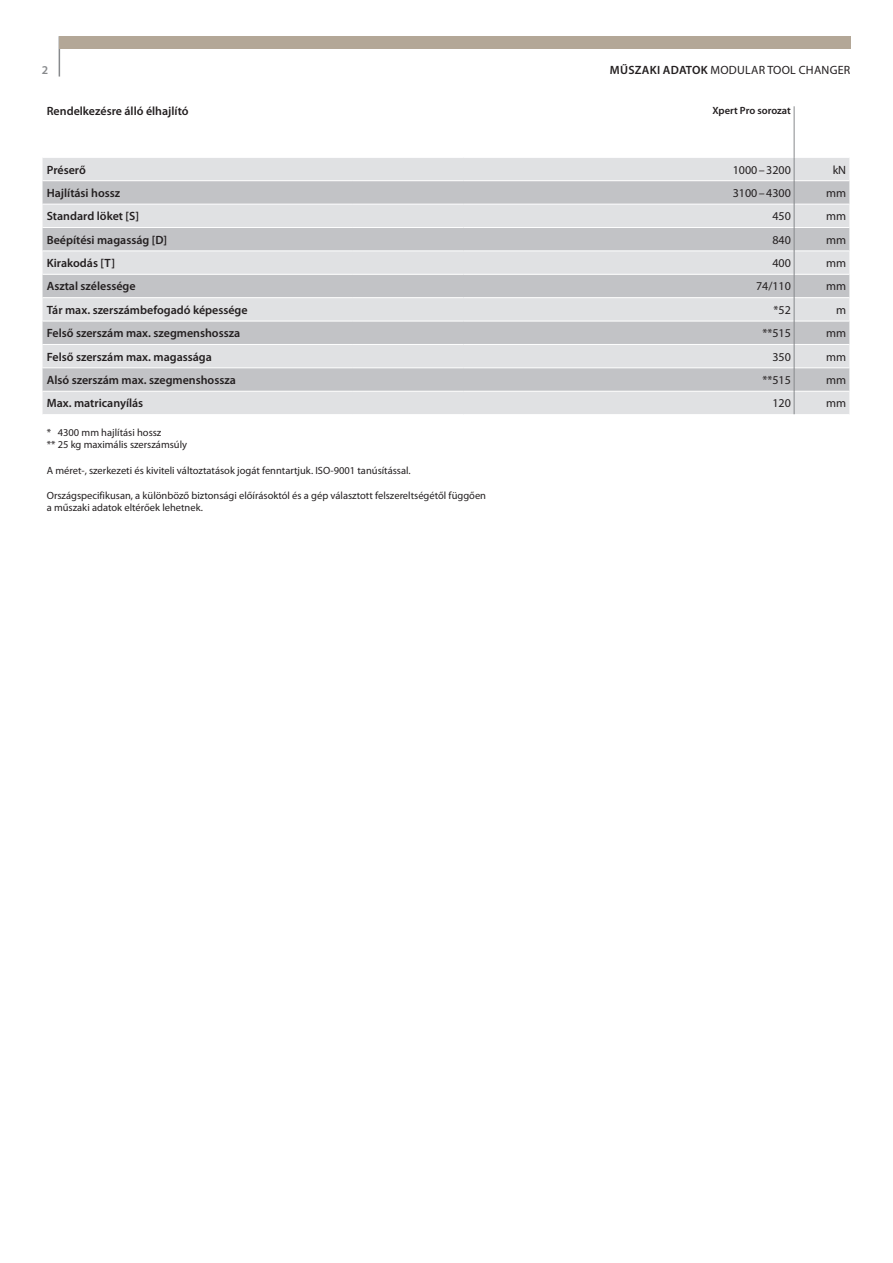
<style>
.page{position:relative;width:893px;height:1263px;background:#fff}
.page>*{position:absolute;margin:0;border:0;box-sizing:border-box;transform-origin:0 0}
.Tabelleninhalt_semib{font:600 12px "Myriad Pro";color:#231f20}
.Tabelleninhalt_regul{font:12px "Myriad Pro";color:#231f20}
.Tabelleninhalt_regul-2{font:12px "Myriad Pro";letter-spacing:.02em;color:#231f20}
.t1{font:600 12px "Myriad Pro";color:#87898c}
.t2{font:10.5px/12.6px "Myriad Pro";color:#231f20}
.t3{font:600 10.5px "Myriad Pro";color:#231f20}
.s1{font-weight:600}
</style>
<div class="page">
<hr style="left:59px;top:36px;width:1px;height:41px;background:#87898c">
<div style="left:59px;top:36px;width:791px;height:13px;background:#b3a797"></div>
<div style="left:43px;top:158px;width:806px;height:256px;background:#e0e1e3"></div>
<svg style="left:43px;top:181px;width:806px;height:210px;background:#cfd0d3"></svg>
<hr style="left:43px;top:180px;width:310px;height:1px;background:#fff">
<hr style="left:353px;top:180px;width:110px;height:1px;background:#fff">
<hr style="left:463px;top:180px;width:331px;height:1px;background:#fff">
<hr style="left:794px;top:180px;width:55px;height:1px;background:#fff">
<hr style="left:43px;top:204px;width:310px;height:1px;background:#fff">
<hr style="left:353px;top:204px;width:110px;height:1px;background:#fff">
<hr style="left:463px;top:204px;width:331px;height:1px;background:#fff">
<hr style="left:794px;top:204px;width:55px;height:1px;background:#fff">
<hr style="left:43px;top:227px;width:310px;height:1px;background:#fff">
<hr style="left:353px;top:227px;width:110px;height:1px;background:#fff">
<hr style="left:463px;top:227px;width:331px;height:1px;background:#fff">
<hr style="left:794px;top:227px;width:55px;height:1px;background:#fff">
<hr style="left:43px;top:250px;width:310px;height:1px;background:#fff">
<hr style="left:353px;top:250px;width:110px;height:1px;background:#fff">
<hr style="left:463px;top:250px;width:331px;height:1px;background:#fff">
<hr style="left:794px;top:250px;width:55px;height:1px;background:#fff">
<hr style="left:43px;top:274px;width:310px;height:1px;background:#fff">
<hr style="left:353px;top:274px;width:110px;height:1px;background:#fff">
<hr style="left:463px;top:274px;width:331px;height:1px;background:#fff">
<hr style="left:794px;top:274px;width:55px;height:1px;background:#fff">
<hr style="left:43px;top:297px;width:310px;height:1px;background:#fff">
<hr style="left:353px;top:297px;width:110px;height:1px;background:#fff">
<hr style="left:463px;top:297px;width:331px;height:1px;background:#fff">
<hr style="left:794px;top:297px;width:55px;height:1px;background:#fff">
<hr style="left:43px;top:321px;width:310px;height:1px;background:#fff">
<hr style="left:353px;top:321px;width:110px;height:1px;background:#fff">
<hr style="left:463px;top:321px;width:331px;height:1px;background:#fff">
<hr style="left:794px;top:321px;width:55px;height:1px;background:#fff">
<hr style="left:43px;top:344px;width:310px;height:1px;background:#fff">
<hr style="left:353px;top:344px;width:110px;height:1px;background:#fff">
<hr style="left:463px;top:344px;width:331px;height:1px;background:#fff">
<hr style="left:794px;top:344px;width:55px;height:1px;background:#fff">
<hr style="left:43px;top:367px;width:310px;height:1px;background:#fff">
<hr style="left:353px;top:367px;width:110px;height:1px;background:#fff">
<hr style="left:463px;top:367px;width:331px;height:1px;background:#fff">
<hr style="left:794px;top:367px;width:55px;height:1px;background:#fff">
<hr style="left:43px;top:391px;width:310px;height:1px;background:#fff">
<hr style="left:353px;top:391px;width:110px;height:1px;background:#fff">
<hr style="left:463px;top:391px;width:331px;height:1px;background:#fff">
<hr style="left:794px;top:391px;width:55px;height:1px;background:#fff">
<hr style="left:794px;top:106px;width:1px;height:51px;background:#87898c">
<svg style="left:794px;top:157px;width:1px;height:257px"></svg>
<p class="t1" style="left:42px;top:63px;width:8px">2</p>
<p class="Tabelleninhalt_regul-2" style="left:610px;top:63px;width:242px"><span class="s1">MŰSZAKI ADATOK</span> MODULAR TOOL CHANGER</p>
<p class="Tabelleninhalt_semib" style="left:47px;top:104px;width:143px">Rendelkezésre álló élhajlító</p>
<p class="t3" style="left:712px;top:104px;width:80px">Xpert Pro sorozat</p>
<p class="Tabelleninhalt_semib" style="left:47px;top:162px;width:41px">Préserő</p>
<p class="Tabelleninhalt_semib" style="left:47px;top:185px;width:75px">Hajlítási hossz</p>
<p class="Tabelleninhalt_semib" style="left:47px;top:209px;width:94px">Standard löket [S]</p>
<p class="Tabelleninhalt_semib" style="left:47px;top:232px;width:122px">Beépítési magasság [D]</p>
<p class="Tabelleninhalt_semib" style="left:47px;top:255px;width:70px">Kirakodás [T]</p>
<p class="Tabelleninhalt_semib" style="left:47px;top:279px;width:90px">Asztal szélessége</p>
<p class="Tabelleninhalt_semib" style="left:47px;top:302px;width:202px">Tár max. szerszámbefogadó képessége</p>
<p class="Tabelleninhalt_semib" style="left:47px;top:326px;width:195px">Felső szerszám max. szegmenshossza</p>
<p class="Tabelleninhalt_semib" style="left:47px;top:349px;width:167px">Felső szerszám max. magassága</p>
<p class="Tabelleninhalt_semib" style="left:47px;top:372px;width:191px">Alsó szerszám max. szegmenshossza</p>
<p class="Tabelleninhalt_semib" style="left:47px;top:396px;width:98px">Max. matricanyílás</p>
<p class="t2" style="left:47px;top:426px;width:116px">* 4300 mm hajlítási hossz</p>
<p class="t2" style="left:47px;top:438px;width:142px">** 25 kg maximális szerszámsúly</p>
<p class="t2" style="left:47px;top:464px;width:365px">A méret-, szerkezeti és kiviteli változtatások jogát fenntartjuk. ISO-9001 tanúsítással.</p>
<p class="t2" style="left:47px;top:489px;width:441px">Országspecifikusan, a különböző biztonsági előírásoktól és a gép választott felszereltségétől függően a műszaki adatok eltérőek lehetnek.</p>
<p class="Tabelleninhalt_regul" style="left:733px;top:162px;width:60px">1000–3200</p>
<p class="Tabelleninhalt_regul" style="left:833px;top:162px;width:15px">kN</p>
<p class="Tabelleninhalt_regul" style="left:733px;top:185px;width:60px">3100–4300</p>
<p class="Tabelleninhalt_regul" style="left:826px;top:185px;width:22px">mm</p>
<p class="Tabelleninhalt_regul" style="left:772px;top:209px;width:20px">450</p>
<p class="Tabelleninhalt_regul" style="left:826px;top:209px;width:22px">mm</p>
<p class="Tabelleninhalt_regul" style="left:772px;top:232px;width:20px">840</p>
<p class="Tabelleninhalt_regul" style="left:826px;top:232px;width:22px">mm</p>
<p class="Tabelleninhalt_regul" style="left:772px;top:256px;width:20px">400</p>
<p class="Tabelleninhalt_regul" style="left:826px;top:256px;width:22px">mm</p>
<p class="Tabelleninhalt_regul" style="left:756px;top:279px;width:36px">74/110</p>
<p class="Tabelleninhalt_regul" style="left:826px;top:279px;width:22px">mm</p>
<p class="Tabelleninhalt_regul" style="left:774px;top:302px;width:19px">*52</p>
<p class="Tabelleninhalt_regul" style="left:836px;top:302px;width:12px">m</p>
<p class="Tabelleninhalt_regul" style="left:762px;top:326px;width:30px">**515</p>
<p class="Tabelleninhalt_regul" style="left:826px;top:326px;width:22px">mm</p>
<p class="Tabelleninhalt_regul" style="left:772px;top:349px;width:20px">350</p>
<p class="Tabelleninhalt_regul" style="left:826px;top:349px;width:22px">mm</p>
<p class="Tabelleninhalt_regul" style="left:762px;top:373px;width:30px">**515</p>
<p class="Tabelleninhalt_regul" style="left:826px;top:373px;width:22px">mm</p>
<p class="Tabelleninhalt_regul" style="left:772px;top:396px;width:20px">120</p>
<p class="Tabelleninhalt_regul" style="left:826px;top:396px;width:22px">mm</p>
</div>
